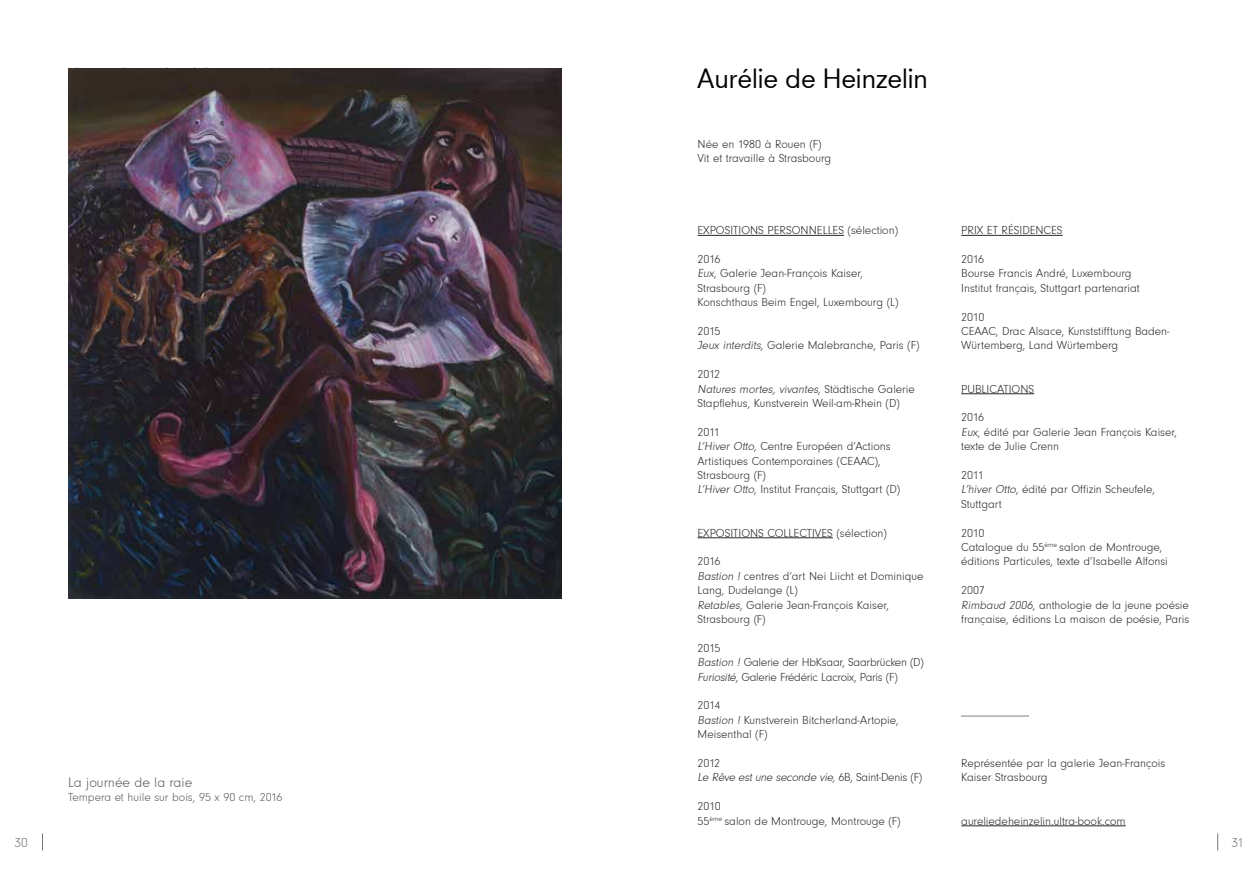
<style>
.page{position:relative;width:1259px;height:893px;background:#fff}
.page>*{position:absolute;margin:0;border:0;box-sizing:border-box;transform-origin:0 0}
.t1{font:25.95px "Neuzeit S";color:#000}
.t2{font:14.25px "Neuzeit Gro T Ligh";color:#58595b}
.t3{font:13.5px "Neuzeit Gro T Ligh";color:#77787b}
.t4{font:12px/14.4px "Neuzeit Gro T Ligh";color:#292829}
.t5{font:12px/14.4px "Neuzeit Gro T Ligh";letter-spacing:-.02em;color:#292829}
.t6{font:italic 12px/14.4px "Neuzeit Gro T Ligh";color:#292829}
.t7{font:12px "Neuzeit Gro T Ligh";color:#58595b}
.s1{font-style:italic}
.s2{font-style:normal}
</style>
<div class="page">
<svg style="left:1217px;top:833px;width:1px;height:17px"></svg>
<hr style="left:697px;top:235px;width:147px;height:1px;background:#292829">
<hr style="left:697px;top:537px;width:136px;height:1px;background:#292829">
<hr style="left:961px;top:235px;width:101px;height:1px;background:#292829">
<hr style="left:961px;top:393px;width:73px;height:1px;background:#292829">
<hr style="left:961px;top:825px;width:164px;height:1px;background:#292829">
<hr style="left:961px;top:716px;width:68px;height:1px;background:#808285">
<svg style="left:42px;top:833px;width:1px;height:17px"></svg>
<img style="left:68px;top:68px;width:493px;height:530px">
<p class="t3" style="left:15px;top:835px;width:15px">30</p>
<p class="t2" style="left:68px;top:774px;width:126px">La journée de la raie</p>
<p class="t7" style="left:68px;top:791px;width:216px">Tempera et huile sur bois, 95 x 90 cm, 2016</p>
<h1 class="t1" style="left:697px;top:62px;width:232px">Aurélie de Heinzelin</h1>
<p class="t4" style="left:697px;top:137px;width:135px">Née en 1980 à Rouen (F)<br>Vit et travaille à Strasbourg</p>
<p class="t4" style="left:697px;top:223px;width:13px">Expositions</p>
<p class="t4" style="left:767px;top:223px;width:8px">personnelles</p>
<p class="t4" style="left:847px;top:223px;width:52px">(sélection)</p>
<p class="t4" style="left:697px;top:252px;width:202px">2016<br><span class="s1">Eux</span>, Galerie Jean-François Kaiser,<br>Strasbourg (F)<br>Konschthaus Beim Engel, Luxembourg (L)</p>
<p class="t4" style="left:697px;top:324px;width:223px">2015<br><span class="s1">Jeux interdits</span>, Galerie Malebranche, Paris (F)</p>
<p class="t4" style="left:697px;top:367px;width:219px">2012<br><span class="s1">Natures mortes, vivantes</span>, Stä d t i s c h e G a l e ri e<br>Stapflehus, Kunstverein Weil-am-Rhein (D)</p>
<p class="t4" style="left:697px;top:425px;width:204px">2011<br><span class="s1">L’Hiver Otto</span>, Centre Européen d’Actions<br>Artistiques Contemporaines (CEAAC),<br>Strasbourg (F)<br><span class="s1">L’Hiver Otto</span>, Institut Français, Stuttgart (D)</p>
<p class="t4" style="left:697px;top:526px;width:13px">Expositions</p>
<p class="t4" style="left:767px;top:526px;width:7px">collectives</p>
<p class="t4" style="left:836px;top:526px;width:52px">(sélection)</p>
<p class="t4" style="left:697px;top:555px;width:227px">2016<br><span class="s1">Bastion !</span> centres d’art Nei Liicht et Dominique<br>Lang, Dudelange (L)<br><span class="s1">Retables</span>, Galerie Jean-François Kaiser,<br>Strasbourg (F)</p>
<p class="t5" style="left:697px;top:641px;width:228px">2015<br><span class="s1">Bastion !</span> Galerie der HbKsaar, Saarbrücken (D)<br><span class="s1">Furiosité</span>, Galerie Frédéric Lacroix, Paris (F)</p>
<p class="t4" style="left:697px;top:699px;width:203px">2014<br><span class="s1">Bastion !</span> Kunstverein Bitcherland-Artopie,<br>Meisenthal (F)</p>
<p class="t6" style="left:697px;top:756px;width:226px"><span class="s2">2012<br></span>Le Rêve est une seconde vie, <span class="s2">6 B, S a i n t- D e n i s ( F)</span></p>
<p class="t4" style="left:697px;top:799px;width:205px">2010<br>55<sup>ème</sup> salon de Montrouge, Montrouge (F)</p>
<p class="t4" style="left:961px;top:223px;width:54px">Prix et Résidences</p>
<p class="t4" style="left:961px;top:252px;width:180px">2016<br>Bourse Francis André, Luxembourg<br>Institut français, Stuttgart partenariat</p>
<p class="t4" style="left:961px;top:310px;width:210px">2010<br>CEAAC, Drac Alsace, Kunststifftung Baden-<br>Würtemberg, Land Würtemberg</p>
<p class="t4" style="left:961px;top:382px;width:14px">Publications</p>
<p class="t4" style="left:961px;top:411px;width:217px">2016<br><span class="s1">Eux</span>, édité par Galerie Jean François Kaiser, texte de Julie Crenn</p>
<p class="t4" style="left:961px;top:468px;width:195px">2011<br><span class="s1">L’hiver Otto</span>, édité par Offizin Scheufele,<br>Stuttgart</p>
<p class="t4" style="left:961px;top:526px;width:208px">2010<br>Catalogue du 55<sup>ème</sup> salon de Montrouge, éditions Particules, texte d’Isabelle Alfonsi</p>
<p class="t4" style="left:961px;top:583px;width:230px">2007<br><span class="s1">Rimbaud 2006</span>, anthologie de la jeune poésie française, éditions La maison de poésie, Paris</p>
<p class="t4" style="left:961px;top:756px;width:206px">Représentée par la galerie Jean-François<br>Kaiser Strasbourg</p>
<p class="t4" style="left:961px;top:814px;width:166px">aureliedeheinzelin.ultra-book.com</p>
<p class="t3" style="left:1231px;top:835px;width:14px">31</p>
</div>
